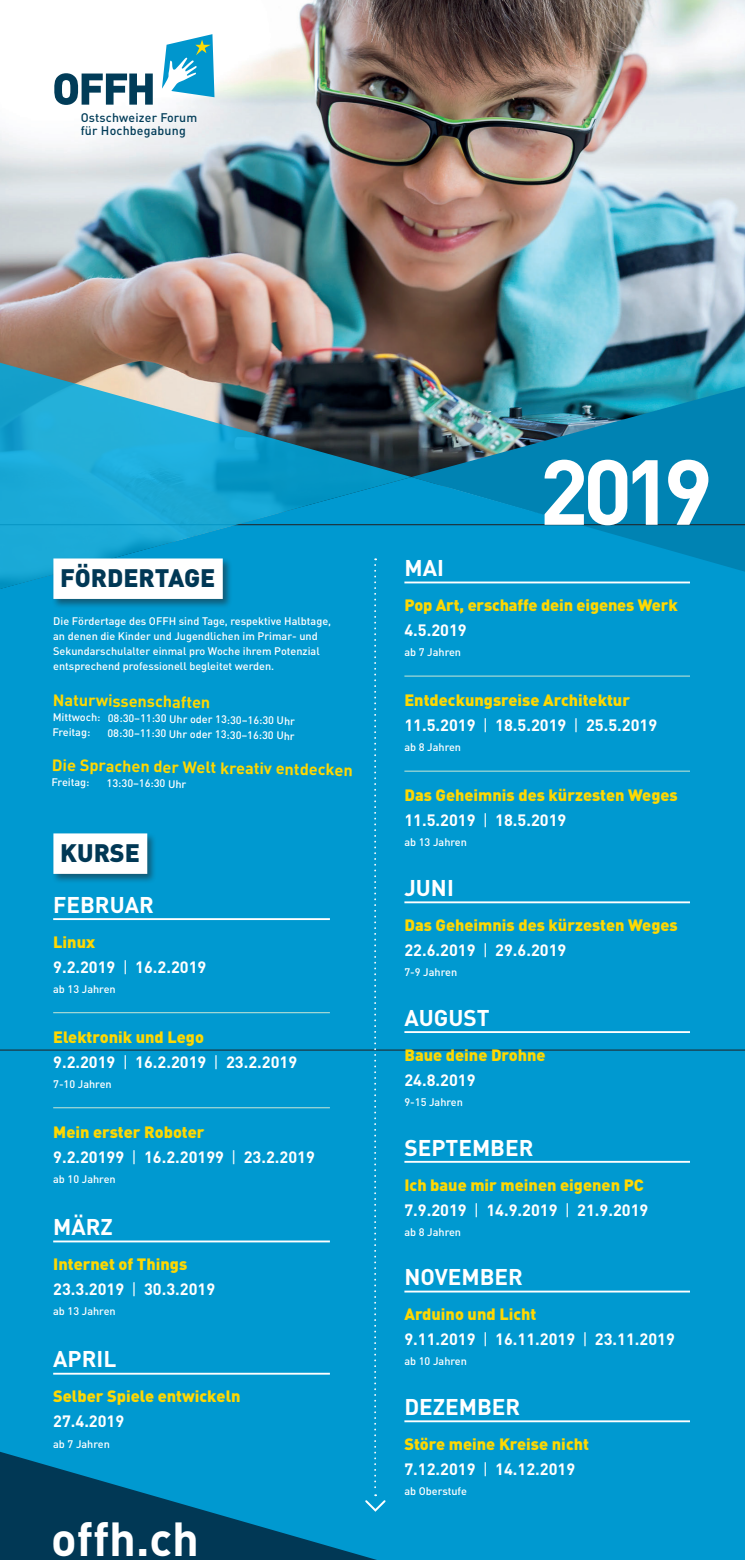
<style>
.page{position:relative;width:745px;height:1560px;background:#fff}
.page>*{position:absolute;margin:0;border:0;box-sizing:border-box;transform-origin:0 0}
.t1{font:700 90.62px "DIN";color:#fff}
.t2{font:700 47.12px "DIN";color:#fff}
.t3{font:900 25px "DIN";color:#013855}
.t4{font:700 22.5px "DIN";color:#fff}
.t5{font:700 16.25px/25px "DIN";color:#fff}
.t6{font:900 16.25px/25px "DIN";color:#ffd801}
.t7{font:700 16.25px "DIN";color:#ffd801}
.t8{font:500 12.38px/13.4px "DIN";letter-spacing:.015em;color:#013c58}
.t9{font:500 10.88px/15px "DIN";color:#fff}
.s1{font-weight:900;color:#ffd801}
.s2{font-weight:400}
.s3{font-weight:700;color:#fff}
.s4{font-weight:400;color:#fff}
</style>
<div class="page">
<img style="left:0;top:0;width:744px;height:386px">
<img style="left:411px;top:386px;width:333px;height:91px">
<div style="left:387px;top:477px;width:357px;height:1082px;background:#0099d0"></div>
<hr style="left:0;top:524px;width:744px;height:1px;background:#231f20">
<hr style="left:0;top:1049px;width:744px;height:1px;background:#231f20">
<svg style="left:0;top:356px;width:411px;height:241px;background:#2b8cab"></svg>
<hr style="left:404px;top:581px;width:285px;height:2px;background:#fff">
<hr style="left:404px;top:675px;width:285px;height:1px;background:#cae7d6">
<hr style="left:404px;top:770px;width:285px;height:1px;background:#cae7d6">
<hr style="left:404px;top:901px;width:285px;height:2px;background:#fff">
<hr style="left:404px;top:1031px;width:285px;height:1px;background:#fff">
<hr style="left:404px;top:1160px;width:285px;height:2px;background:#fff">
<hr style="left:404px;top:1290px;width:285px;height:2px;background:#fff">
<hr style="left:404px;top:1420px;width:285px;height:1px;background:#fff">
<svg style="left:0;top:558px;width:387px;height:1001px;background:#0997ca"></svg>
<svg style="left:54px;top:73px;width:99px;height:32px"></svg>
<svg style="left:162px;top:34px;width:52px;height:63px"></svg>
<p class="t8" style="left:81px;top:110px;width:118px">Ostschweizer Forum für Hochbegabung</p>
<h3 class="t3" style="left:60px;top:561px;width:157px">FÖRDERTAGE</h3>
<p class="t9" style="left:53px;top:613px;width:279px">Die Fördertage des OFFH sind Tage, respektive Halbtage, an denen die Kinder und Jugendlichen im Primar- und Sekundarschulalter einmal pro Woche ihrem Potenzial entsprechend professionell begleitet werden.</p>
<h3 class="t7" style="left:53px;top:689px;width:159px;rotate:1deg">Naturwissenschaften</h3>
<p class="t9" style="left:53px;top:708px;width:243px;rotate:1deg">Mittwoch: 08:30–11:30 Uhr oder 13:30–16:30 Uhr<br>Freitag:</p>
<p class="t9" style="left:108px;top:724px;width:188px;rotate:1deg">08:30–11:30 Uhr oder 13:30–16:30 Uhr</p>
<h3 class="t7" style="left:52px;top:754px;width:302px;rotate:1deg">Die Sprachen der Welt kreativ entdecken</h3>
<p class="t9" style="left:52px;top:773px;width:39px;rotate:1deg">Freitag:</p>
<p class="t9" style="left:107px;top:774px;width:81px;rotate:1deg">13:30–16:30 Uhr</p>
<h3 class="t3" style="left:60px;top:836px;width:81px">KURSE</h3>
<h3 class="t4" style="left:53px;top:889px;width:102px">FEBRUAR</h3>
<h3 class="t5" style="left:53px;top:928px;width:154px"><span class="s1">Linux<br></span>9.2.2019 <span class="s2">|</span> 16.2.2019</h3>
<p class="t9" style="left:53px;top:981px;width:64px">ab 13 Jahren</p>
<h3 class="t5" style="left:53px;top:1023px;width:245px"><span class="s1">Elektronik und Lego<br></span>9.2.2019 <span class="s2">|</span> 16.2.2019 <span class="s2">|</span> 23.2.2019</h3>
<p class="t9" style="left:53px;top:1076px;width:60px">7-10 Jahren</p>
<h3 class="t5" style="left:53px;top:1118px;width:263px"><span class="s1">Mein erster Roboter<br></span>9.2.20199 <span class="s2">|</span> 16.2.20199 <span class="s2">|</span> 23.2.2019</h3>
<p class="t9" style="left:53px;top:1171px;width:64px">ab 10 Jahren</p>
<h3 class="t4" style="left:53px;top:1212px;width:61px">MÄRZ</h3>
<h3 class="t5" style="left:53px;top:1250px;width:163px"><span class="s1">Internet of Things<br></span>23.3.2019 <span class="s2">|</span> 30.3.2019</h3>
<p class="t9" style="left:53px;top:1303px;width:64px">ab 13 Jahren</p>
<h3 class="t4" style="left:53px;top:1344px;width:65px">APRIL</h3>
<h3 class="t6" style="left:53px;top:1382px;width:189px">Selber Spiele entwickeln</h3>
<h3 class="t5" style="left:53px;top:1408px;width:73px">27.4.2019</h3>
<p class="t9" style="left:53px;top:1435px;width:58px">ab 7 Jahren</p>
<h2 class="t2" style="left:51px;top:1507px;width:149px">offh.ch</h2>
<h1 class="t1" style="left:539px;top:432px;width:175px">2019</h1>
<h3 class="t4" style="left:404px;top:553px;width:41px">MAI</h3>
<h3 class="t6" style="left:404px;top:592px;width:274px">Pop Art, erschaffe dein eigenes Werk</h3>
<h3 class="t5" style="left:404px;top:617px;width:64px">4.5.2019</h3>
<p class="t9" style="left:404px;top:644px;width:58px">ab 7 Jahren</p>
<h3 class="t6" style="left:404px;top:687px;width:254px">Entdeckungsreise Architektur<br><span class="s3">11.5.2019</span> <span class="s4">|</span> <span class="s3">18.5.2019</span> <span class="s4">|</span> <span class="s3">25.5.2019</span></h3>
<p class="t9" style="left:404px;top:739px;width:58px">ab 8 Jahren</p>
<h3 class="t6" style="left:404px;top:782px;width:275px">Das Geheimnis des kürzesten Weges<br><span class="s3">11.5.2019</span> <span class="s4">|</span> <span class="s3">18.5.2019</span></h3>
<p class="t9" style="left:404px;top:834px;width:64px">ab 13 Jahren</p>
<h3 class="t4" style="left:404px;top:873px;width:51px">JUNI</h3>
<h3 class="t6" style="left:404px;top:911px;width:275px">Das Geheimnis des kürzesten Weges<br><span class="s3">22.6.2019</span> <span class="s4">|</span> <span class="s3">29.6.2019</span></h3>
<p class="t9" style="left:404px;top:964px;width:54px">7-9 Jahren</p>
<h3 class="t4" style="left:404px;top:1002px;width:87px">AUGUST</h3>
<h3 class="t6" style="left:404px;top:1041px;width:143px">Baue deine Drohne</h3>
<h3 class="t5" style="left:404px;top:1066px;width:73px">24.8.2019</h3>
<p class="t9" style="left:404px;top:1093px;width:60px">9-15 Jahren</p>
<h3 class="t4" style="left:404px;top:1132px;width:130px">SEPTEMBER</h3>
<h3 class="t5" style="left:404px;top:1171px;width:245px"><span class="s1">Ich baue mir meinen eigenen PC<br></span>7.9.2019 <span class="s2">|</span> 14.9.2019 <span class="s2">|</span> 21.9.2019</h3>
<p class="t9" style="left:404px;top:1223px;width:58px">ab 8 Jahren</p>
<h3 class="t4" style="left:404px;top:1262px;width:120px">NOVEMBER</h3>
<h3 class="t5" style="left:404px;top:1300px;width:272px"><span class="s1">Arduino und Licht<br></span>9.11.2019 <span class="s2">|</span> 16.11.2019 <span class="s2">|</span> 23.11.2019</h3>
<p class="t9" style="left:404px;top:1353px;width:64px">ab 10 Jahren</p>
<h3 class="t4" style="left:404px;top:1391px;width:117px">DEZEMBER</h3>
<h3 class="t6" style="left:404px;top:1430px;width:186px">Störe meine Kreise nicht<br><span class="s3">7.12.2019</span> <span class="s4">|</span> <span class="s3">14.12.2019</span></h3>
<p class="t9" style="left:404px;top:1482px;width:64px">ab Oberstufe</p>
</div>
